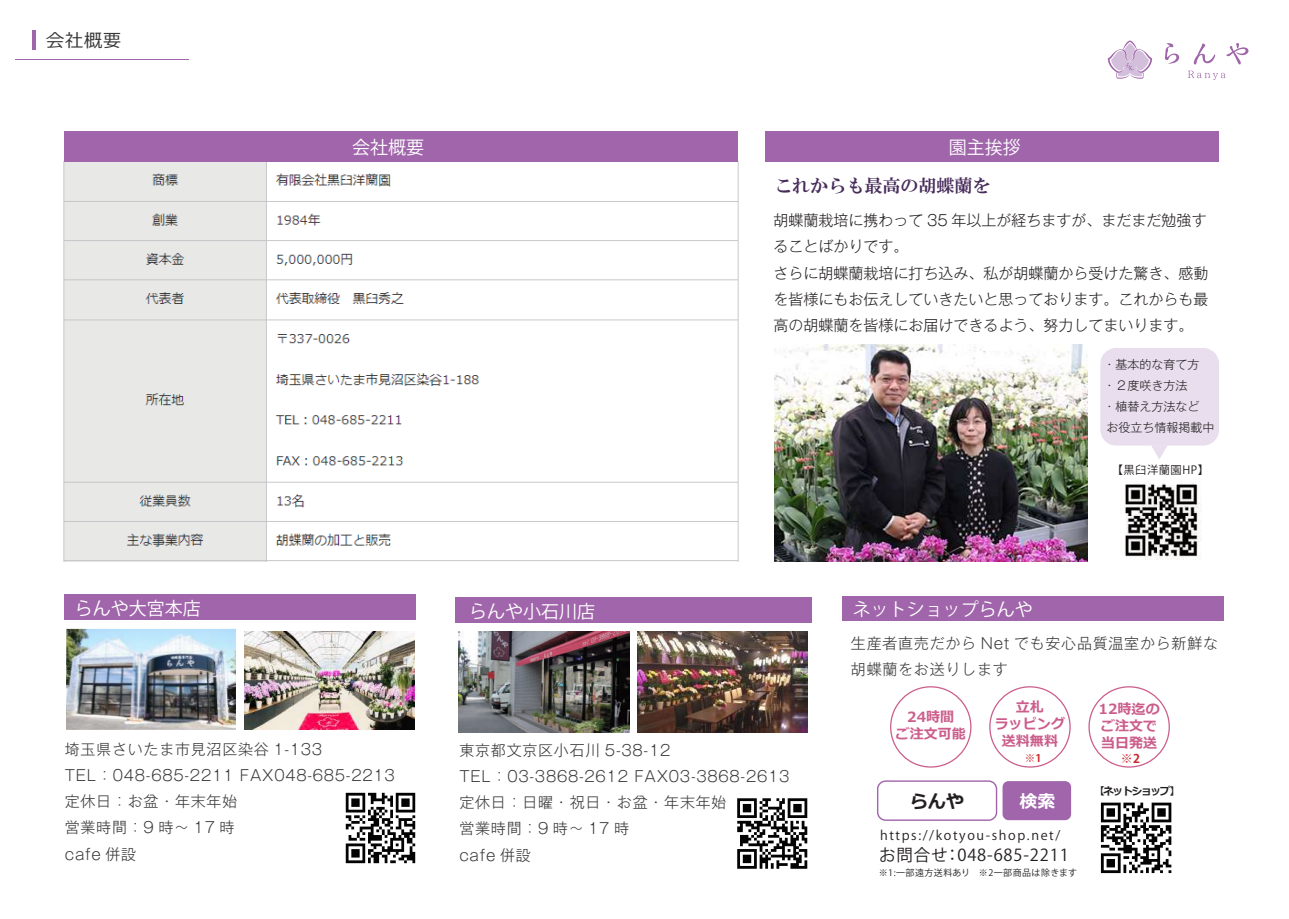
<style>
.page{position:relative;width:1289px;height:919px;background:#fff}
.page>*{position:absolute;margin:0;border:0;box-sizing:border-box;transform-origin:0 0}
.t1{font:18px "Koz Go Pr 6 N";color:#fff}
.t2{font:18px "HGS Mincho E";color:#472b5a}
.t3{font:18px "Meiryo";color:#393838}
.t4{font:700 18px "Meiryo";color:#231f20}
.t5{font:700 18px "Meiryo";color:#fff}
.t6{font:16.5px "Koz Go Pr 6 N";letter-spacing:.05em;color:#231f20}
.t7{font:300 15px/26.2px "Gothic MB101 Pr 6 N";letter-spacing:.05em;color:#393838}
.t8{font:300 15px/26.2px "Gothic MB101 Pr 6 N";color:#231f20}
.t9{font:700 13.95px/16.8px "Meiryo";color:#cb5e8c;text-align:center}
.t10{font:12.9px "Koz Go Pr 6 N";letter-spacing:.125em;color:#231f20}
.t11{font:300 12px/21px "Gothic MB101 Pr 6 N";color:#231f20}
.t12{font:700 12px "Koz Go Pr 6 N";color:#cb252b}
.t13{font:11.25px "Koz Go Pr 6 N";letter-spacing:.05em;color:#231f20}
.t14{font:700 10.5px "Meiryo";letter-spacing:-.1em;color:#231f20}
.t15{font:700 10.5px "Koz Go Pr 6 N";color:#cb252b}
.t16{font:9px "Koz Go Pr 6 N";letter-spacing:.05em;color:#231f20}
</style>
<div class="page">
<hr style="left:15px;top:60px;width:174px;height:1px;background:#a065aa">
<hr style="left:32px;top:31px;width:4px;height:19px;background:#a065aa">
<svg style="left:1107px;top:40px;width:45px;height:39px"></svg>
<svg style="left:1165px;top:43px;width:14px;height:21px"></svg>
<svg style="left:1193px;top:43px;width:22px;height:21px"></svg>
<svg style="left:1226px;top:43px;width:22px;height:21px"></svg>
<svg style="left:1188px;top:71px;width:37px;height:9px"></svg>
<img style="left:63px;top:149px;width:676px;height:412px">
<div style="left:64px;top:131px;width:673px;height:31px;background:#a065aa"></div>
<div style="left:765px;top:131px;width:453px;height:31px;background:#a065aa"></div>
<img style="left:345px;top:792px;width:71px;height:72px">
<img style="left:66px;top:628px;width:170px;height:101px">
<img style="left:245px;top:631px;width:170px;height:98px">
<div style="left:65px;top:594px;width:351px;height:26px;background:#a065aa"></div>
<img style="left:459px;top:631px;width:170px;height:101px">
<img style="left:637px;top:631px;width:171px;height:101px">
<img style="left:737px;top:798px;width:71px;height:71px">
<div style="left:455px;top:597px;width:356px;height:25px;background:#a065aa"></div>
<div style="left:842px;top:596px;width:381px;height:25px;background:#a065aa"></div>
<img style="left:1100px;top:802px;width:72px;height:72px">
<div style="left:877px;top:780px;width:120px;height:40px;border:1px solid #a065aa;border-radius:8px"></div>
<div style="left:1002px;top:781px;width:69px;height:39px;background:#a065aa;border-radius:6px"></div>
<div style="left:1088px;top:686px;width:81px;height:81px;border:1px solid #cb5e8c;border-radius:50%"></div>
<div style="left:989px;top:686px;width:81px;height:81px;border:1px solid #cb5e8c;border-radius:50%"></div>
<div style="left:890px;top:686px;width:81px;height:81px;border:1px solid #cb5e8c;border-radius:50%"></div>
<img style="left:1125px;top:483px;width:76px;height:76px">
<img style="left:774px;top:344px;width:313px;height:217px">
<div style="left:1100px;top:348px;width:118px;height:97px;background:#e8deed;border-radius:16px"></div>
<svg style="left:1151px;top:445px;width:16px;height:14px"></svg>
<p class="t3" style="left:46px;top:28px;width:76px">会社概要</p>
<p class="t1" style="left:75px;top:598px;width:127px">らんや大宮本店</p>
<p class="t1" style="left:352px;top:137px;width:73px">会社概要</p>
<p class="t1" style="left:948px;top:137px;width:73px">園主挨拶</p>
<p class="t2" style="left:774px;top:177px;width:217px">これからも最高の胡蝶蘭を</p>
<p class="t8" style="left:773px;top:206px;width:436px">胡蝶蘭栽培に携わって 35 年以上が経ちますが、まだまだ勉強することばかりです。<br>さらに胡蝶蘭栽培に打ち込み、私が胡蝶蘭から受けた驚き、感動を皆様にもお伝えしていきたいと思っております。これからも最高の胡蝶蘭を皆様にお届けできるよう、努力してまいります。</p>
<p class="t11" style="left:1103px;top:353px;width:112px">・基本的な育て方・２度咲き方法<br>・植替え方法などお役立ち情報掲載中</p>
<p class="t1" style="left:469px;top:601px;width:127px">らんや小石川店</p>
<p class="t1" style="left:852px;top:599px;width:181px">ネットショップらんや</p>
<p class="t13" style="left:1111px;top:463px;width:99px">【黒臼洋蘭園HP】</p>
<p class="t7" style="left:851px;top:628px;width:368px">生産者直売だから Net でも安心品質温室から新鮮な胡蝶蘭をお送りします</p>
<p class="t7" style="left:65px;top:734px;width:331px">埼玉県さいたま市見沼区染谷 1-133<br>TEL：048-685-2211 FAX048-685-2213定休日：お盆・年末年始　<br>営業時間：9 時～ 17 時<br>cafe 併設</p>
<p class="t7" style="left:459px;top:735px;width:331px">東京都文京区小石川 5-38-12<br>TEL：03-3868-2612 FAX03-3868-2613定休日：日曜・祝日・お盆・年末年始　<br>営業時間：9 時～ 17 時<br>cafe 併設</p>
<p class="t9" style="left:895px;top:709px;width:72px">24時間<br>ご注文可能</p>
<p class="t9" style="left:994px;top:699px;width:72px">立札<br>ラッピング送料無料</p>
<p class="t9" style="left:1098px;top:701px;width:63px;text-align:left">12時迄のご注文で当日発送</p>
<p class="t15" style="left:1024px;top:752px;width:18px">※1</p>
<p class="t12" style="left:1120px;top:752px;width:21px">※2</p>
<p class="t4" style="left:910px;top:788px;width:55px">らんや</p>
<p class="t5" style="left:1019px;top:788px;width:37px">検索</p>
<p class="t10" style="left:880px;top:827px;width:182px">https://kotyou-shop.net/</p>
<p class="t6" style="left:879px;top:845px;width:191px">お問合せ：048-685-2211</p>
<p class="t16" style="left:878px;top:867px;width:200px">※1:一部遠方送料あり　※2一部商品は除きます</p>
<p class="t14" style="left:1094px;top:783px;width:88px">【ネットショップ】</p>
</div>
